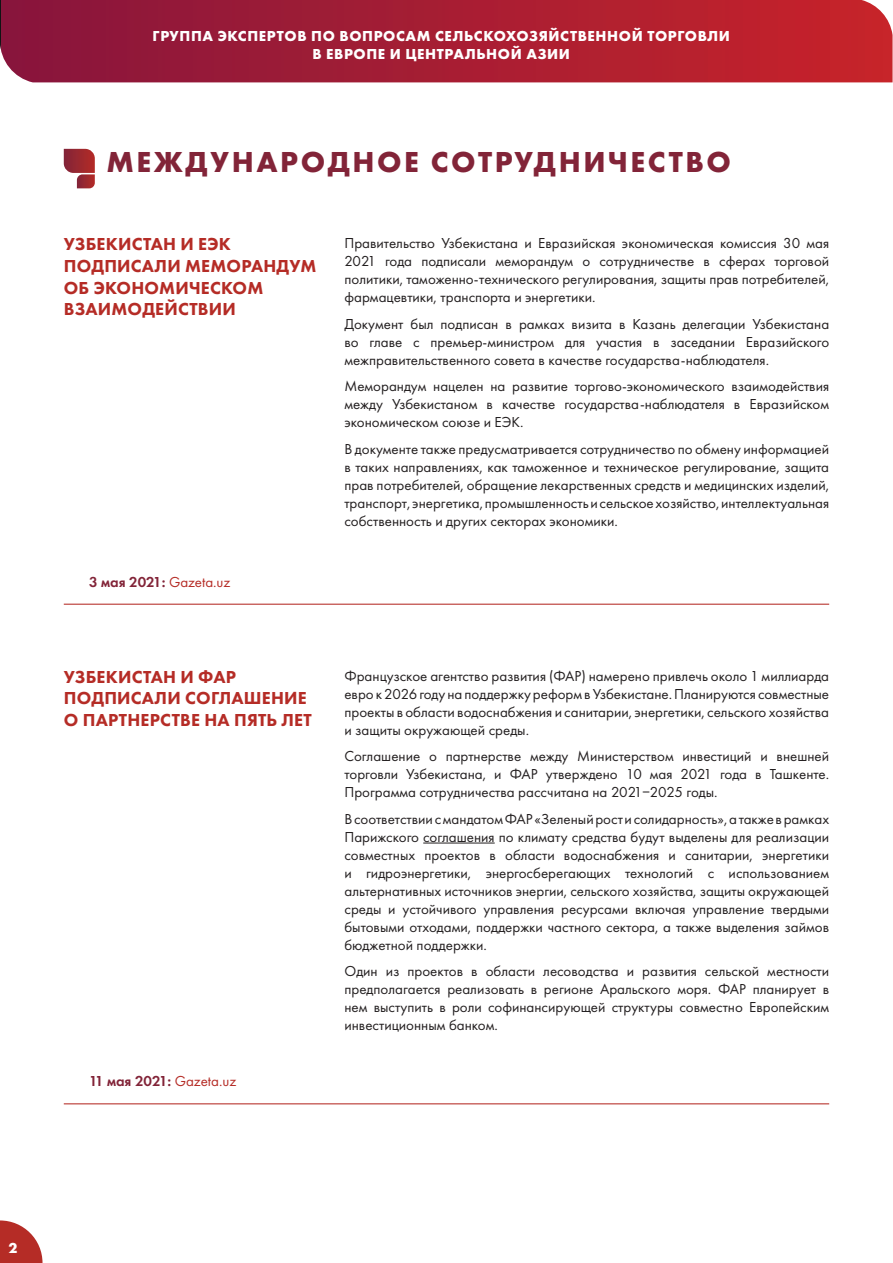
<style>
.page{position:relative;width:893px;height:1263px;background:#fff}
.page>*{position:absolute;margin:0;border:0;box-sizing:border-box;transform-origin:0 0}
.t1{font:700 30px "Futura PT";letter-spacing:.085em;color:#822438}
.t2{font:800 18px/21.6px "Futura PT";letter-spacing:.01em;color:#b52c26}
.t3{font:15px/18px "Futura PT";color:#231f20;text-align:justify}
.t4{font:700 15px/18px "Futura PT";letter-spacing:.04em;color:#fff;text-align:center}
.t5{font:600 15px "Futura PT";color:#822438}
.s1{font-weight:400;color:#b52c26}
</style>
<div class="page">
<svg style="left:0;top:1220px;width:43px;height:43px"></svg>
<svg style="left:0;top:0;width:892px;height:82px;background:#a71e34"></svg>
<svg style="left:64px;top:149px;width:31px;height:39px"></svg>
<hr style="left:423px;top:843px;width:72px;height:1px;background:#231f20">
<hr style="left:64px;top:604px;width:765px;height:1px;background:#b52c26">
<hr style="left:64px;top:1103px;width:765px;height:1px;background:#b52c26">
<p class="t4" style="left:152px;top:26px;width:579px">ГРУППA ЭКСПЕРТОВ ПО ВОПРОСАМ СЕЛЬСКОХОЗЯЙСТВЕННОЙ ТОРГОВЛИ<br>В ЕВРОПЕ И ЦЕНТРАЛЬНОЙ АЗИИ</p>
<h1 class="t1" style="left:106px;top:142px;width:626px">МЕЖДУНАРОДНОЕ СОТРУДНИЧЕСТВО</h1>
<p class="t2" style="left:64px;top:233px;width:254px">УЗБЕКИСТАН И ЕЭК<br>ПОДПИСАЛИ МЕМОРАНДУМ<br>ОБ ЭКОНОМИЧЕСКОМ<br>ВЗАИМОДЕЙСТВИИ</p>
<p class="t5" style="left:89px;top:572px;width:143px">3 мая 2021: <span class="s1">Gazeta.uz</span></p>
<p class="t3" style="left:344px;top:234px;width:486px">Правительство Узбекистана и Евразийская экономическая комиссия 30 мая 2021 года подписали меморандум о сотрудничестве в сферах торговой политики, таможенно-технического регулирования, защиты прав потребителей, фармацевтики, транспорта и энергетики.</p>
<p class="t3" style="left:344px;top:315px;width:486px">Документ был подписан в рамках визита в Казань делегации Узбекистана во главе с премьер-министром для участия в заседании Евразийского межправительственного совета в качестве государства-наблюдателя.</p>
<p class="t3" style="left:344px;top:377px;width:486px">Меморандум нацелен на развитие торгово-экономического взаимодействия между Узбекистаном в качестве государства-наблюдателя в Евразийском экономическом союзе и ЕЭК.</p>
<p class="t3" style="left:344px;top:440px;width:486px">В документе также предусматривается сотрудничество по обмену информацией в таких направлениях, как таможенное и техническое регулирование, защита прав потребителей, обращение лекарственных средств и медицинских изделий, транспорт, энергетика, промышленность и сельское хозяйство, интеллектуальная собственность и других секторах экономики.</p>
<p class="t2" style="left:64px;top:666px;width:249px">УЗБЕКИСТАН И ФАР<br>ПОДПИСАЛИ СОГЛАШЕНИЕ<br>О ПАРТНЕРСТВЕ НА ПЯТЬ ЛЕТ</p>
<p class="t5" style="left:89px;top:1072px;width:148px">11 мая 2021: <span class="s1">Gazeta.uz</span></p>
<p class="t3" style="left:344px;top:666px;width:486px">Французское агентство развития (ФАР) намерено привлечь около 1 миллиарда евро к 2026 году на поддержку реформ в Узбекистане. Планируются совместные проекты в области водоснабжения и санитарии, энергетики, сельского хозяйства и защиты окружающей среды.</p>
<p class="t3" style="left:344px;top:747px;width:486px">Соглашение о партнерстве между Министерством инвестиций и внешней торговли Узбекистана, и ФАР утверждено 10 мая 2021 года в Ташкенте.<br>Программа сотрудничества рассчитана на 2021−2025 годы.</p>
<p class="t3" style="left:344px;top:809px;width:486px">В соответствии с мандатом ФАР «Зеленый рост и солидарность», а также в рамках Парижского соглашения по климату средства будут выделены для реализации совместных проектов в области водоснабжения и санитарии, энергетики и гидроэнергетики, энергосберегающих технологий с использованием альтернативных источников энергии, сельского хозяйства, защиты окружающей среды и устойчивого управления ресурсами включая управление твердыми бытовыми отходами, поддержки частного сектора, а также выделения займов бюджетной поддержки.</p>
<p class="t3" style="left:344px;top:962px;width:486px">Один из проектов в области лесоводства и развития сельской местности предполагается реализовать в регионе Аральского моря. ФАР планирует в нем выступить в роли софинансирующей структуры совместно Европейским инвестиционным банком.</p>
<p class="t4" style="left:9px;top:1238px;width:10px">2</p>
</div>
